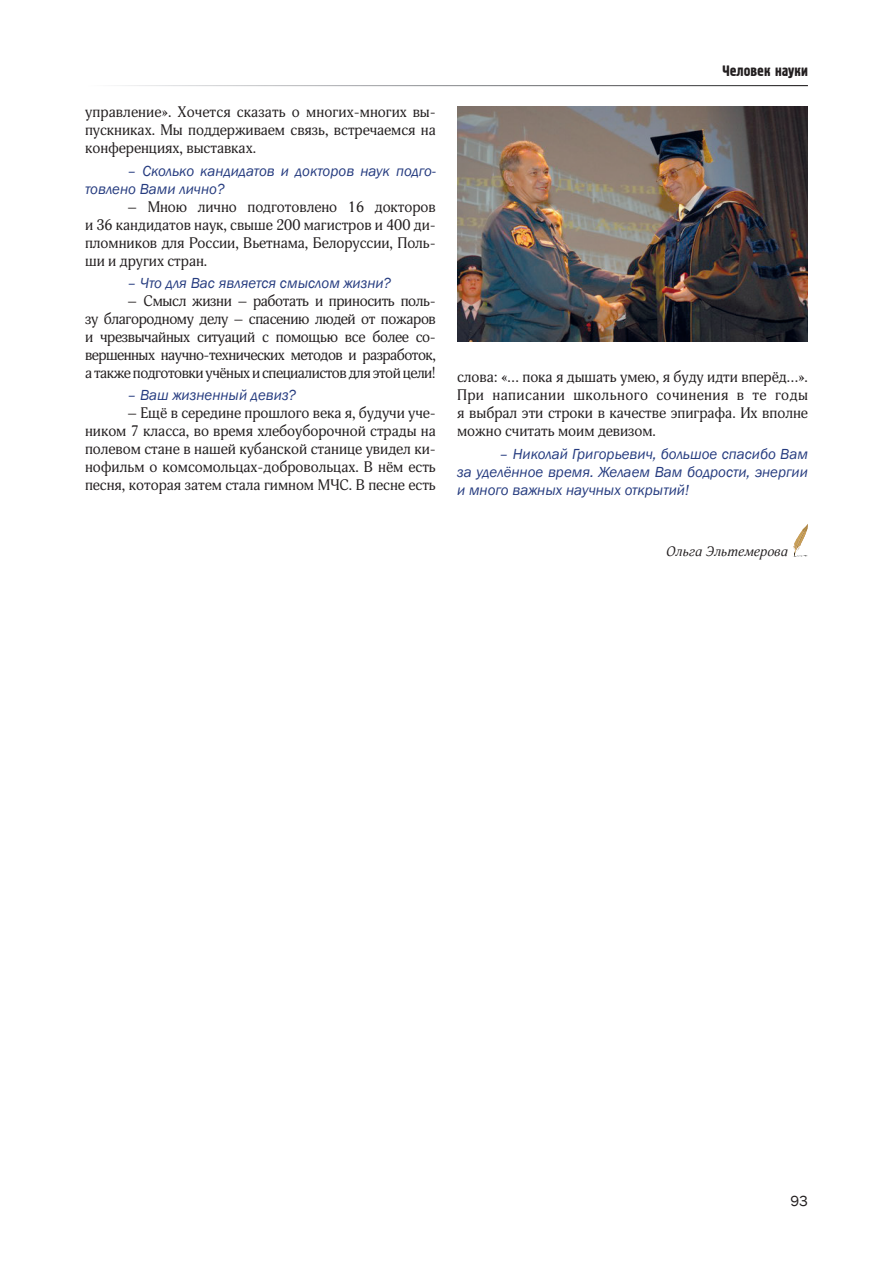
<style>
.page{position:relative;width:893px;height:1263px;background:#fff}
.page>*{position:absolute;margin:0;border:0;box-sizing:border-box;transform-origin:0 0}
.Основной_текст{font:15px/18px "DS Adonis";color:#231f20;text-align:justify}
.Основной_текст-2{font:italic 15px/18px "Franklin Gothic";color:#253b7f}
.t1{font:15px "Hermes";color:#231f20}
.t2{font:15px "Franklin Gothic";color:#231f20}
.t3{font:italic 13.5px "DS Adonis";letter-spacing:.01em;color:#231f20}
</style>
<div class="page">
<svg style="left:793px;top:524px;width:15px;height:33px"></svg>
<img style="left:457px;top:106px;width:351px;height:235px">
<p class="Основной_текст" style="left:85px;top:103px;width:352px">управление». Хочется сказать о многих-многих вы&shy;пускниках. Мы поддерживаем связь, встречаемся на конференциях, выставках.</p>
<p class="Основной_текст-2" style="left:85px;top:162px;width:352px;text-indent:43px">– Сколько кандидатов и докторов наук подго&shy;товлено Вами лично?</p>
<p class="Основной_текст" style="left:85px;top:198px;width:352px;text-indent:43px">– Мною лично подготовлено 16 докторов и 36 кандидатов наук, свыше 200 магистров и 400 ди&shy;пломников для России, Вьетнама, Белоруссии, Поль&shy;ши и других стран.</p>
<p class="Основной_текст-2" style="left:128px;top:274px;width:265px">– Что для Вас является смыслом жизни?</p>
<p class="Основной_текст" style="left:85px;top:292px;width:352px;text-indent:43px">– Смысл жизни – работать и приносить поль&shy;зу благородному делу – спасению людей от пожаров и чрезвычайных ситуаций с помощью все более со&shy;вершенных научно-технических методов и разработок, а также подготовки учёных и специалистов для этой цели!</p>
<p class="Основной_текст-2" style="left:128px;top:386px;width:170px">– Ваш жизненный девиз?</p>
<p class="Основной_текст" style="left:85px;top:404px;width:352px;text-indent:43px">– Ещё в середине прошлого века я, будучи уче&shy;ником 7 класса, во время хлебоуборочной страды на полевом стане в нашей кубанской станице увидел ки&shy;нофильм о комсомольцах-добровольцах. В нём есть песня, которая затем стала гимном МЧС. В песне есть</p>
<p class="t1" style="left:722px;top:62px;width:87px">Человек науки</p>
<p class="Основной_текст" style="left:457px;top:368px;width:352px">слова: «… пока я дышать умею, я буду идти вперёд…».<br>При написании школьного сочинения в те годы я выбрал эти строки в качестве эпиграфа. Их вполне можно считать моим девизом.</p>
<p class="Основной_текст-2" style="left:457px;top:445px;width:352px;text-align:justify;text-indent:43px">– Николай Григорьевич, большое спасибо Вам за уделённое время. Желаем Вам бодрости, энергии и много важных научных открытий!</p>
<p class="t3" style="left:666px;top:543px;width:123px">Ольга Эльтемерова</p>
<p class="t2" style="left:790px;top:1192px;width:19px">93</p>
</div>
